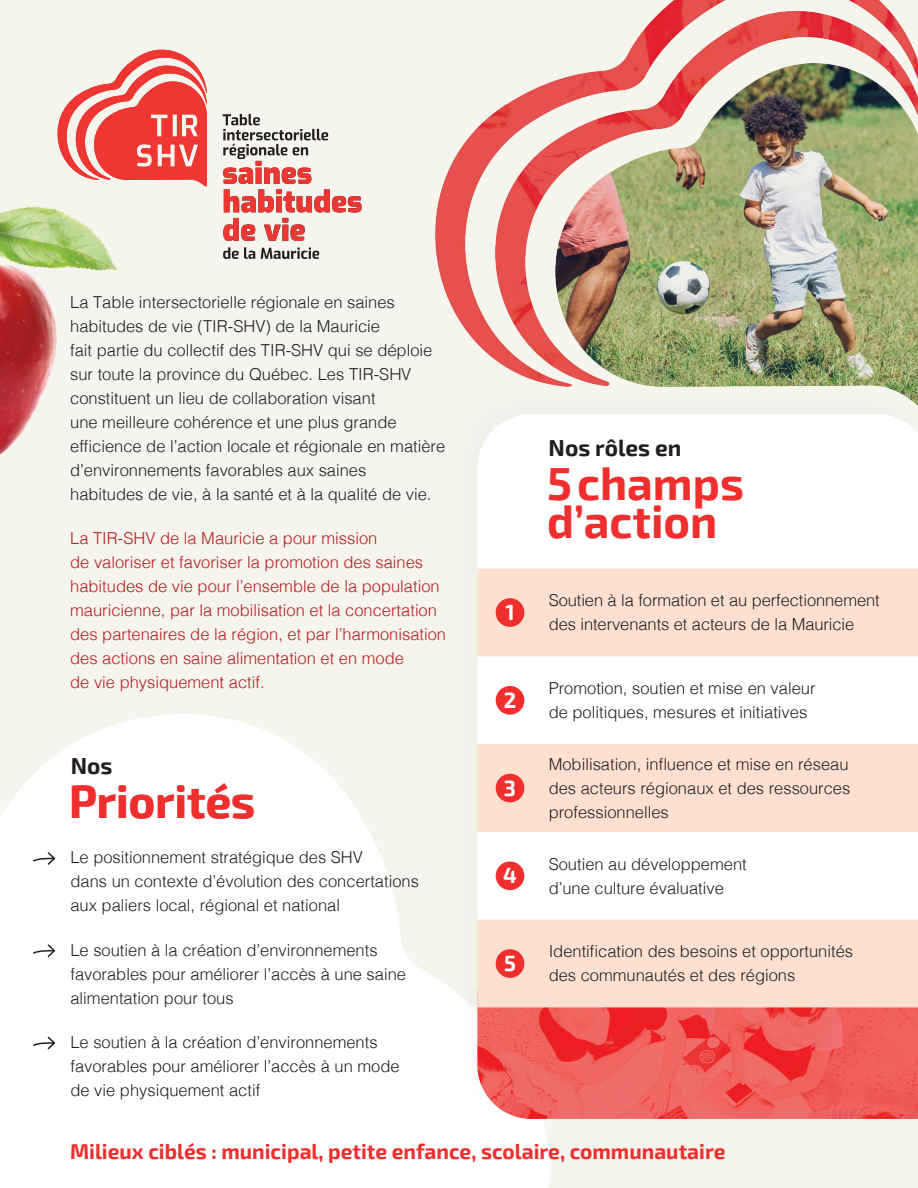
<style>
.page{position:relative;width:918px;height:1188px;background:#f5f4ed}
.page>*{position:absolute;margin:0;border:0;box-sizing:border-box;transform-origin:0 0}
.t1{font:700 45.3px/37.8px "Exo 2";color:#ee2f2e}
.t2{font:700 22.65px "Exo 2";color:#231f20}
.t3{font:700 21.6px "Exo 2";color:#fff}
.t4{font:700 21px "Exo 2";color:#ee2f2e}
.t5{font:300 16.5px/24px "Helvetica";color:#231f20}
.t6{font:300 16.5px/24px "Helvetica";color:#b51f20}
</style>
<div class="page">
<svg style="left:0;top:714px;width:550px;height:474px;background:#fdfdfc"></svg>
<div style="left:458px;top:395px;width:460px;height:722px;background:#a6a7a1;opacity:.05"></div>
<div style="left:477px;top:414px;width:441px;height:155px;background:#fff"></div>
<img style="left:477px;top:1007px;width:441px;height:112px">
<svg style="left:477px;top:569px;width:441px;height:438px;background:#fdece2"></svg>
<div style="left:496px;top:598px;width:28px;height:29px;background:#ee2f2e;border-radius:50%"></div>
<div style="left:496px;top:686px;width:28px;height:29px;background:#ee2f2e;border-radius:50%"></div>
<div style="left:496px;top:774px;width:28px;height:28px;background:#ee2f2e;border-radius:50%"></div>
<div style="left:496px;top:861px;width:28px;height:29px;background:#ee2f2e;border-radius:50%"></div>
<div style="left:496px;top:949px;width:28px;height:29px;background:#ee2f2e;border-radius:50%"></div>
<img style="left:435px;top:0;width:483px;height:409px">
<svg style="left:32px;top:851px;width:25px;height:15px"></svg>
<svg style="left:32px;top:943px;width:25px;height:15px"></svg>
<svg style="left:32px;top:1035px;width:25px;height:16px"></svg>
<img style="left:0;top:206px;width:117px;height:249px">
<svg style="left:223px;top:247px;width:32px;height:12px"></svg>
<svg style="left:261px;top:248px;width:58px;height:11px"></svg>
<svg style="left:223px;top:114px;width:139px;height:127px"></svg>
<svg style="left:57px;top:49px;width:150px;height:138px"></svg>
<p class="t5" style="left:70px;top:289px;width:377px">La Table intersectorielle régionale en saines habitudes de vie (TIR-SHV) de la Mauricie<br>fait partie du collectif des TIR-SHV qui se déploie sur toute la province du Québec. Les TIR-SHV constituent un lieu de collaboration visant<br>une meilleure cohérence et une plus grande efficience de l’action locale et régionale en matière d’environnements favorables aux saines<br>habitudes de vie, à la santé et à la qualité de vie.</p>
<p class="t6" style="left:70px;top:525px;width:377px">La TIR-SHV de la Mauricie a pour mission<br>de valoriser et favoriser la promotion des saines habitudes de vie pour l’ensemble de la population mauricienne, par la mobilisation et la concertation des partenaires de la région, et par l’harmonisation des actions en saine alimentation et en mode<br>de vie physiquement actif.</p>
<h2 class="t2" style="left:71px;top:752px;width:43px">Nos</h2>
<h1 class="t1" style="left:69px;top:784px;width:188px">Priorités</h1>
<p class="t5" style="left:70px;top:844px;width:350px">Le positionnement stratégique des SHV<br>dans un contexte d’évolution des concertations aux paliers local, régional et national</p>
<p class="t5" style="left:70px;top:937px;width:337px">Le soutien à la création d’environnements favorables pour améliorer l’accès à une saine alimentation pour tous</p>
<p class="t5" style="left:70px;top:1029px;width:331px">Le soutien à la création d’environnements favorables pour améliorer l’accès à un mode de vie physiquement actif</p>
<h2 class="t2" style="left:549px;top:434px;width:134px">Nos rôles en</h2>
<h1 class="t1" style="left:547px;top:466px;width:198px">5champs d’action</h1>
<h3 class="t3" style="left:505px;top:600px;width:11px">1</h3>
<p class="t5" style="left:549px;top:587px;width:333px">Soutien à la formation et au perfectionnement des intervenants et acteurs de la Mauricie</p>
<h3 class="t3" style="left:504px;top:687px;width:14px">2</h3>
<p class="t5" style="left:549px;top:675px;width:268px">Promotion, soutien et mise en valeur de politiques, mesures et initiatives</p>
<h3 class="t3" style="left:504px;top:775px;width:14px">3</h3>
<p class="t5" style="left:549px;top:751px;width:303px;text-align:justify">Mobilisation, influence et mise en réseau des acteurs régionaux et des ressources professionnelles</p>
<h3 class="t3" style="left:503px;top:863px;width:15px">4</h3>
<p class="t5" style="left:549px;top:851px;width:200px">Soutien au développement d’une culture évaluative</p>
<h3 class="t3" style="left:504px;top:951px;width:13px">5</h3>
<p class="t5" style="left:549px;top:938px;width:306px">Identification des besoins et opportunités des communautés et des régions</p>
<p class="t4" style="left:70px;top:1139px;width:657px">Milieux ciblés : municipal, petite enfance, scolaire, communautaire</p>
</div>
